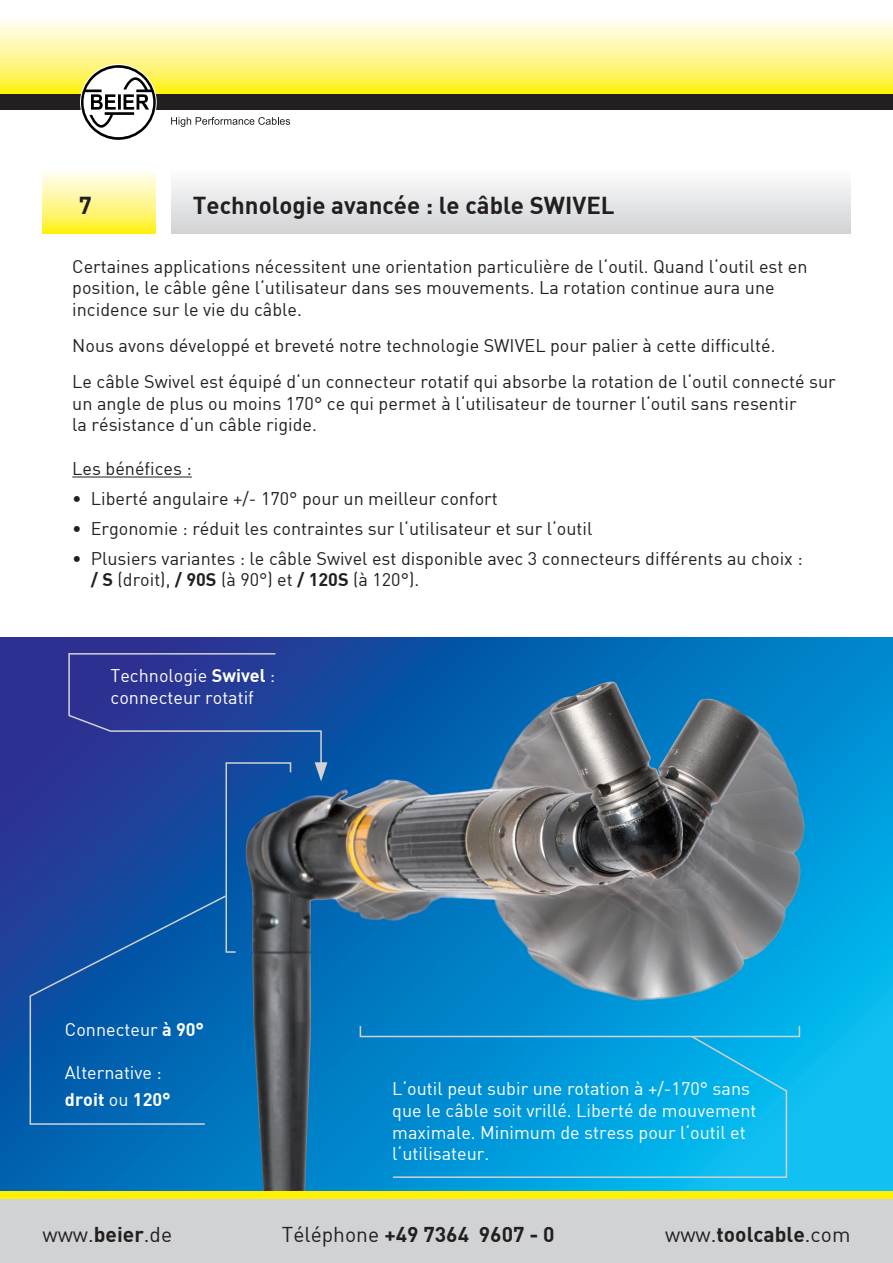
<style>
.page{position:relative;width:893px;height:1263px;background:#fff}
.page>*{position:absolute;margin:0;border:0;box-sizing:border-box;transform-origin:0 0}
.t1{font:24px "DIN Bold";color:#231f20}
.t2{font:21px "DIN Bold";color:#231f20}
.t3{font:21px "DIN";color:#231f20}
.t4{font:18px/21.6px "DIN";color:#231f20}
.t5{font:18px/21.6px "DIN";color:#fff}
.t6{font:18px "DIN Bold";color:#fff}
.s1{font-family:"DIN Bold"}
.s2{font-family:"DIN"}
</style>
<div class="page">
<div style="left:0;top:1191px;width:893px;height:8px;background:#fff101"></div>
<div style="left:0;top:95px;width:893px;height:15px;background:#231f20"></div>
<svg style="left:0;top:21px;width:892px;height:73px;background:#fff68e"></svg>
<svg style="left:171px;top:117px;width:119px;height:10px"></svg>
<svg style="left:81px;top:65px;width:75px;height:75px"></svg>
<hr style="left:72px;top:476px;width:120px;height:1px;background:#231f20">
<img style="left:0;top:637px;width:893px;height:554px">
<svg style="left:29px;top:894px;width:199px;height:231px;background:#075eac"></svg>
<svg style="left:68px;top:652px;width:259px;height:301px;background:#234893"></svg>
<svg style="left:392px;top:1034px;width:396px;height:145px;background:#06a2de"></svg>
<svg style="left:43px;top:172px;width:113px;height:62px;background:#fff68c"></svg>
<div style="left:171px;top:170px;width:679px;height:64px;background:linear-gradient(to bottom,#fcfdfd,#d1d2d5)"></div>
<div style="left:0;top:1199px;width:893px;height:64px;background:#d1d2d4"></div>
<h1 class="t1" style="left:79px;top:190px;width:15px">7</h1>
<h1 class="t1" style="left:193px;top:190px;width:423px">Technologie avancée : le câble SWIVEL</h1>
<p class="t4" style="left:72px;top:255px;width:737px">Certaines applications nécessitent une orientation particulière de l‘outil. Quand l‘outil est en position, le câble gêne l‘utilisateur dans ses mouvements. La rotation continue aura une incidence sur le vie du câble.</p>
<p class="t4" style="left:72px;top:327px;width:765px;line-height:36px">Nous avons développé et breveté notre technologie SWIVEL pour palier à cette difficulté.<br>Le câble Swivel est équipé d‘un connecteur rotatif qui absorbe la rotation de l‘outil connecté sur</p>
<p class="t4" style="left:72px;top:392px;width:726px">un angle de plus ou moins 170° ce qui permet à l‘utilisateur de tourner l‘outil sans resentir la résistance d‘un câble rigide.</p>
<p class="t4" style="left:72px;top:457px;width:121px">Les bénéfices :</p>
<p class="t4" style="left:72px;top:487px;width:427px">• Liberté angulaire +/- 170° pour un meilleur confort</p>
<p class="t4" style="left:72px;top:517px;width:522px">• Ergonomie : réduit les contraintes sur l‘utilisateur et sur l‘outil</p>
<p class="t4" style="left:91px;top:547px;width:713px;text-indent:-19px">• Plusiers variantes : le câble Swivel est disponible avec 3 connecteurs différents au choix : <span class="s1">/ S</span> (droit), <span class="s1">/ 90S</span> (à 90°) et <span class="s1">/ 120S</span> (à 120°).</p>
<p class="t5" style="left:111px;top:665px;width:166px">Technologie <span class="s1">Swivel</span> : connecteur rotatif</p>
<p class="t5" style="left:65px;top:1018px;width:141px">Connecteur <span class="s1">à 90°</span></p>
<p class="t5" style="left:65px;top:1061px;width:98px">Alternative :</p>
<p class="t6" style="left:65px;top:1087px;width:107px">droit <span class="s2">ou</span> 120°</p>
<p class="t5" style="left:392px;top:1078px;width:366px">L‘outil peut subir une rotation à +/-170° sans que le câble soit vrillé. Liberté de mouvement maximale. Minimum de stress pour l‘outil et l‘utilisateur.</p>
<p class="t3" style="left:43px;top:1221px;width:131px">www.<span class="s1">beier</span>.de</p>
<p class="t2" style="left:282px;top:1220px;width:274px"><span class="s2">Téléphone</span> +49 7364 9607 - 0</p>
<p class="t2" style="left:665px;top:1220px;width:187px"><span class="s2">www.</span>toolcable<span class="s2">.com</span></p>
</div>
